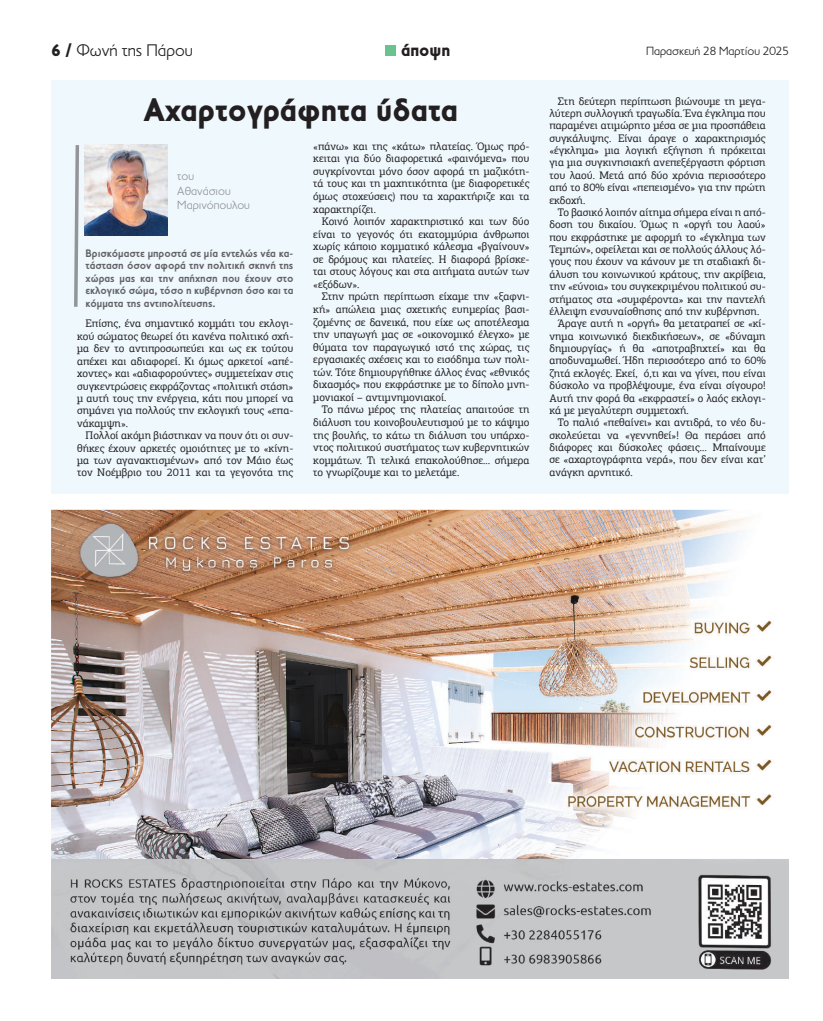
<style>
.page{position:relative;width:823px;height:1021px;background:#fff}
.page>*{position:absolute;margin:0;border:0;box-sizing:border-box;transform-origin:0 0}
.t1{font:900 33px "PF Transport";color:#231f20}
.t2{font:900 17.9px "PF Transport";color:#231f20}
.t3{font:300 17px "PF Transport";color:#231f20}
.t4{font:300 12px/14.6px "PF Transport";color:#939598}
.t5{font:300 12px "PF Transport";color:#231f20}
.t6{font:11px/12.6px "PF Agora Slab Pro";color:#231f20;text-align:justify}
.t7{font:700 11px/12.4px "PF Transport";color:#636366;text-align:justify}
.s1{font-weight:900}
</style>
<div class="page">
<div style="left:385px;top:46px;width:10px;height:10px;background:#6ac38f"></div>
<img style="left:51px;top:510px;width:721px;height:348px">
<img style="left:51px;top:858px;width:737px;height:120px">
<div style="left:51px;top:80px;width:737px;height:414px;background:#eef8fd"></div>
<img style="left:85px;top:144px;width:82px;height:92px">
<svg style="left:74px;top:145px;width:5px;height:162px"></svg>
<h3 class="t3" style="left:51px;top:41px;width:143px"><span class="s1">6 /</span> Φωνή της Πάρου</h3>
<h2 class="t2" style="left:401px;top:40px;width:51px">άποψη</h2>
<p class="t5" style="left:645px;top:44px;width:144px">Παρασκευή 28 Μαρτίου 2025</p>
<h1 class="t1" style="left:143px;top:91px;width:316px">Αχαρτογράφητα ύδατα</h1>
<p class="t4" style="left:177px;top:169px;width:74px">του<br>Αθανάσιου<br>Μαρινόπουλου</p>
<p class="t7" style="left:86px;top:247px;width:209px">Βρισκόµαστε µπροστά σε µία εντελώς νέα κα&shy;τάσταση όσον αφορά την πολιτική σκηνή της χώρας µας και την απήχηση που έχουν στο εκλογικό σώµα, τόσο η κυβέρνηση όσο και τα κόµµατα της αντιπολίτευσης.</p>
<p class="t6" style="left:77px;top:317px;width:218px;text-indent:9px">Επίσης, ένα σηµαντικό κοµµάτι του εκλογι&shy;κού σώµατος θεωρεί ότι κανένα πολιτικό σχή&shy;µα δεν το αντιπροσωπεύει και ως εκ τούτου απέχει και αδιαφορεί. Κι όµως αρκετοί «απέ&shy;χοντες» και «αδιαφορούντες» συµµετείχαν στις συγκεντρώσεις εκφράζοντας «πολιτική στάση» µ αυτή τους την ενέργεια, κάτι που µπορεί να σηµάνει για πολλούς την εκλογική τους «επα&shy;νάκαµψη».</p>
<p class="t6" style="left:77px;top:429px;width:218px;text-indent:9px">Πολλοί ακόµη βιάστηκαν να πουν ότι οι συν&shy;θήκες έχουν αρκετές οµοιότητες µε το «κίνη&shy;µα των αγανακτισµένων» από τον Μάιο έως τον Νοέµβριο του 2011 και τα γεγονότα της</p>
<p class="t6" style="left:313px;top:140px;width:218px">«πάνω» και της «κάτω» πλατείας. Όµως πρό&shy;κειται για δύο διαφορετικά «φαινόµενα» που συγκρίνονται µόνο όσον αφορά τη µαζικότη&shy;τά τους και τη µαχητικότητα (µε διαφορετικές όµως στοχεύσεις) που τα χαρακτήριζε και τα χαρακτηρίζει.</p>
<p class="t6" style="left:313px;top:215px;width:218px;text-indent:9px">Κοινό λοιπόν χαρακτηριστικό και των δύο είναι το γεγονός ότι εκατοµµύρια άνθρωποι χωρίς κάποιο κοµµατικό κάλεσµα «βγαίνουν» σε δρόµους και πλατείες. Η διαφορά βρίσκε&shy;ται στους λόγους και στα αιτήµατα αυτών των «εξόδων».</p>
<p class="t6" style="left:313px;top:290px;width:218px;text-indent:9px">Στην πρώτη περίπτωση είχαµε την «ξαφνι&shy;κή» απώλεια µιας σχετικής ευηµερίας βασι&shy;ζοµένης σε δανεικά, που είχε ως αποτέλεσµα την υπαγωγή µας σε «οικονοµικό έλεγχο» µε θύµατα τον παραγωγικό ιστό της χώρας, τις εργασιακές σχέσεις και το εισόδηµα των πολι&shy;τών. Τότε δηµιουργήθηκε άλλος ένας «εθνικός διχασµός» που εκφράστηκε µε το δίπολο µνη&shy;µονιακοί – αντιµνηµονιακοί.</p>
<p class="t6" style="left:313px;top:403px;width:218px;text-indent:9px">Το πάνω µέρος της πλατείας απαιτούσε τη διάλυση του κοινοβουλευτισµού µε το κάψιµο της βουλής, το κάτω τη διάλυση του υπάρχο&shy;ντος πολιτικού συστήµατος των κυβερνητικών κοµµάτων. Τι τελικά επακολούθησε… σήµερα το γνωρίζουµε και το µελετάµε.</p>
<p class="t6" style="left:549px;top:95px;width:218px;text-indent:9px">Στη δεύτερη περίπτωση βιώνουµε τη µεγα&shy;λύτερη συλλογική τραγωδία. Ένα έγκληµα που παραµένει ατιµώρητο µέσα σε µια προσπάθεια συγκάλυψης. Είναι άραγε ο χαρακτηρισµός «έγκληµα» µια λογική εξήγηση ή πρόκειται για µια συγκινησιακή ανεπεξέργαστη φόρτιση του λαού. Μετά από δύο χρόνια περισσότερο από το 80% είναι «πεπεισµένο» για την πρώτη εκδοχή.</p>
<p class="t6" style="left:557px;top:206px;width:209px">Το βασικό λοιπόν αίτηµα σήµερα είναι η από-</p>
<p class="t6" style="left:549px;top:218px;width:218px">δοση του δικαίου. Όµως η «οργή του λαού»</p>
<p class="t6" style="left:549px;top:230px;width:218px">που εκφράστηκε µε αφορµή το «έγκληµα των</p>
<p class="t6" style="left:549px;top:243px;width:218px">Τεµπών», οφείλεται και σε πολλούς άλλους λό-</p>
<p class="t6" style="left:549px;top:255px;width:218px">γους που έχουν να κάνουν µε τη σταδιακή δι-</p>
<p class="t6" style="left:549px;top:268px;width:218px">άλυση του κοινωνικού κράτους, την ακρίβεια,</p>
<p class="t6" style="left:549px;top:280px;width:218px">την «εύνοια» του συγκεκριµένου πολιτικού συ-</p>
<p class="t6" style="left:549px;top:292px;width:218px">στήµατος στα «συµφέροντα» και την παντελή</p>
<p class="t6" style="left:549px;top:305px;width:211px">έλλειψη ενσυναίσθησης από την κυβέρνηση.</p>
<p class="t6" style="left:557px;top:317px;width:209px">Άραγε αυτή η «οργή» θα µετατραπεί σε «κί-</p>
<p class="t6" style="left:549px;top:329px;width:218px">νηµα κοινωνικό διεκδικήσεων», σε «δύναµη</p>
<p class="t6" style="left:549px;top:342px;width:218px">δηµιουργίας» ή θα «αποτραβηχτεί» και θα</p>
<p class="t6" style="left:549px;top:354px;width:218px">αποδυναµωθεί. Ήδη περισσότερο από το 60%</p>
<p class="t6" style="left:549px;top:366px;width:218px">ζητά εκλογές. Εκεί, ό,τι και να γίνει, που είναι</p>
<p class="t6" style="left:549px;top:379px;width:218px">δύσκολο να προβλέψουµε, ένα είναι σίγουρο!</p>
<p class="t6" style="left:549px;top:391px;width:218px">Αυτή την φορά θα «εκφραστεί» ο λαός εκλογι-</p>
<p class="t6" style="left:549px;top:404px;width:141px">κά µε µεγαλύτερη συµµετοχή.</p>
<p class="t6" style="left:557px;top:416px;width:209px">Το παλιό «πεθαίνει» και αντιδρά, το νέο δυ-</p>
<p class="t6" style="left:549px;top:428px;width:218px">σκολεύεται να «γεννηθεί»! Θα περάσει από</p>
<p class="t6" style="left:549px;top:441px;width:218px">διάφορες και δύσκολες φάσεις… Μπαίνουµε</p>
<p class="t6" style="left:549px;top:453px;width:218px">σε «αχαρτογράφητα νερά», που δεν είναι κατ’</p>
<p class="t6" style="left:549px;top:465px;width:85px">ανάγκη αρνητικό.</p>
</div>
